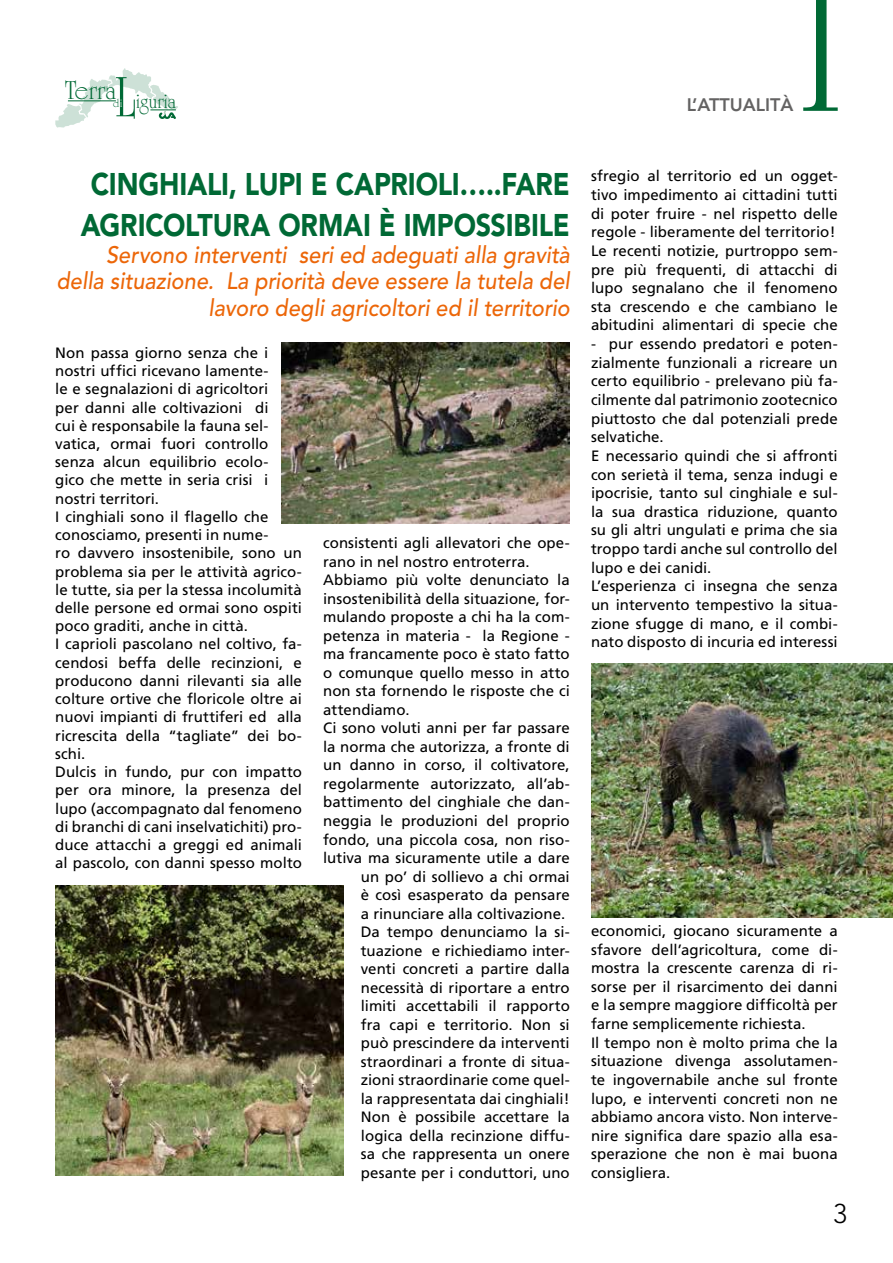
<style>
.page{position:relative;width:893px;height:1263px;background:#fff}
.page>*{position:absolute;margin:0;border:0;box-sizing:border-box;transform-origin:0 0}
.t1{font:60.9px "University Roman";color:#006935}
.t2{font:900 31.05px/41.7px "Avenir";letter-spacing:-.005em;color:#006935;text-align:center;scale:.86 1}
.t3{font:27.9px "University Roman";color:#006935}
.t4{font:300 27px "Avenir";color:#000}
.t5{font:italic 500 23.7px/26.4px "Avenir";color:#ec6608;text-align:right;scale:.92 1}
.t6{font:21.45px "University Roman";color:#006935}
.t7{font:800 18px "Avenir";color:#646363}
.t8{font:15px/18.6px "Frutiger";color:#000}
.t9{font:11.85px "University Roman";color:#006935}
.s1{font-size:11.85px;color:#fff}
</style>
<div class="page">
<svg style="left:803px;top:0;width:35px;height:111px"></svg>
<svg style="left:55px;top:68px;width:123px;height:60px"></svg>
<img style="left:281px;top:342px;width:289px;height:182px">
<img style="left:55px;top:885px;width:289px;height:291px">
<img style="left:591px;top:663px;width:302px;height:254px">
<h1 class="t1" style="left:116px;top:62px;width:22px">L</h1>
<h3 class="t3" style="left:65px;top:74px;width:52px">Terra</h3>
<p class="t9" style="left:113px;top:96px;width:7px">d</p>
<h3 class="t6" style="left:120px;top:88px;width:57px"><span class="s1">i</span> iguria</h3>
<p class="t7" style="left:687px;top:94px;width:108px">L’ATTUALITÀ</p>
<h2 class="t2" style="left:81px;top:163px;width:570px">CINGHIALI, LUPI E CAPRIOLI…..FARE<br>AGRICOLTURA ORMAI È IMPOSSIBILE</h2>
<h3 class="t5" style="left:56px;top:242px;width:560px">Servono interventi seri ed adeguati alla gravità della situazione. La priorità deve essere la tutela del lavoro degli agricoltori ed il territorio</h3>
<p class="t8" style="left:55px;top:343px;width:248px">Non passa giorno senza che i nostri uffici ricevano lamente-<br>le e segnalazioni di agricoltori<br>per danni alle coltivazioni di<br>cui è responsabile la fauna sel&shy;vatica, ormai fuori controllo senza alcun equilibrio ecolo-<br>gico che mette in seria crisi i nostri territori.<br>I cinghiali sono il flagello che conosciamo, presenti in nume-<br>ro davvero insostenibile, sono un problema sia per le attività agrico&shy;le tutte, sia per la stessa incolumità delle persone ed ormai sono ospiti poco graditi, anche in città.<br>I caprioli pascolano nel coltivo, fa&shy;cendosi beffa delle recinzioni, e producono danni rilevanti sia alle colture ortive che floricole oltre ai nuovi impianti di fruttiferi ed alla ricrescita della “tagliate” dei bo&shy;schi.<br>Dulcis in fundo, pur con impatto per ora minore, la presenza del lupo (accompagnato dal fenomeno di branchi di cani inselvatichiti) pro&shy;duce attacchi a greggi ed animali al pascolo, con danni spesso molto</p>
<p class="t8" style="left:323px;top:534px;width:248px">consistenti agli allevatori che ope-</p>
<p class="t8" style="left:323px;top:552px;width:208px">rano in nel nostro entroterra.</p>
<p class="t8" style="left:323px;top:571px;width:248px">Abbiamo più volte denunciato la</p>
<p class="t8" style="left:323px;top:589px;width:248px">insostenibilità della situazione, for-</p>
<p class="t8" style="left:323px;top:608px;width:248px">mulando proposte a chi ha la com-</p>
<p class="t8" style="left:323px;top:626px;width:248px">petenza in materia - la Regione -</p>
<p class="t8" style="left:323px;top:645px;width:248px">ma francamente poco è stato fatto</p>
<p class="t8" style="left:323px;top:663px;width:248px">o comunque quello messo in atto</p>
<p class="t8" style="left:323px;top:682px;width:248px">non sta fornendo le risposte che ci</p>
<p class="t8" style="left:323px;top:700px;width:88px">attendiamo.</p>
<p class="t8" style="left:323px;top:719px;width:248px">Ci sono voluti anni per far passare</p>
<p class="t8" style="left:323px;top:737px;width:248px">la norma che autorizza, a fronte di</p>
<p class="t8" style="left:323px;top:756px;width:248px">un danno in corso, il coltivatore,</p>
<p class="t8" style="left:323px;top:774px;width:248px">regolarmente autorizzato, all’ab-</p>
<p class="t8" style="left:323px;top:793px;width:248px">battimento del cinghiale che dan-</p>
<p class="t8" style="left:323px;top:811px;width:248px">neggia le produzioni del proprio</p>
<p class="t8" style="left:323px;top:830px;width:248px">fondo, una piccola cosa, non riso-</p>
<p class="t8" style="left:323px;top:848px;width:248px">lutiva ma sicuramente utile a dare</p>
<p class="t8" style="left:361px;top:867px;width:210px">un po’ di sollievo a chi ormai</p>
<p class="t8" style="left:361px;top:886px;width:210px">è così esasperato da pensare</p>
<p class="t8" style="left:361px;top:904px;width:206px">a rinunciare alla coltivazione.</p>
<p class="t8" style="left:361px;top:923px;width:210px">Da tempo denunciamo la si-</p>
<p class="t8" style="left:361px;top:941px;width:210px">tuazione e richiediamo inter-</p>
<p class="t8" style="left:361px;top:960px;width:210px">venti concreti a partire dalla</p>
<p class="t8" style="left:361px;top:978px;width:210px">necessità di riportare a entro</p>
<p class="t8" style="left:361px;top:997px;width:210px">limiti accettabili il rapporto</p>
<p class="t8" style="left:361px;top:1015px;width:210px">fra capi e territorio. Non si</p>
<p class="t8" style="left:361px;top:1034px;width:210px">può prescindere da interventi</p>
<p class="t8" style="left:361px;top:1052px;width:210px">straordinari a fronte di situa-</p>
<p class="t8" style="left:361px;top:1071px;width:210px">zioni straordinarie come quel-</p>
<p class="t8" style="left:361px;top:1089px;width:210px">la rappresentata dai cinghiali!</p>
<p class="t8" style="left:361px;top:1108px;width:210px">Non è possibile accettare la</p>
<p class="t8" style="left:361px;top:1126px;width:210px">logica della recinzione diffu-</p>
<p class="t8" style="left:361px;top:1145px;width:210px">sa che rappresenta un onere</p>
<p class="t8" style="left:361px;top:1163px;width:210px">pesante per i conduttori, uno</p>
<p class="t8" style="left:591px;top:167px;width:248px">sfregio al territorio ed un ogget&shy;tivo impedimento ai cittadini tutti di poter fruire - nel rispetto delle regole - liberamente del territorio!<br>Le recenti notizie, purtroppo sem&shy;pre più frequenti, di attacchi di lupo segnalano che il fenomeno sta crescendo e che cambiano le abitudini alimentari di specie che</p>
<p class="t8" style="left:591px;top:335px;width:248px">- pur essendo predatori e poten&shy;zialmente funzionali a ricreare un certo equilibrio - prelevano più fa&shy;cilmente dal patrimonio zootecnico piuttosto che dal potenziali prede selvatiche.<br>E necessario quindi che si affronti con serietà il tema, senza indugi e ipocrisie, tanto sul cinghiale e sul&shy;la sua drastica riduzione, quanto su gli altri ungulati e prima che sia troppo tardi anche sul controllo del lupo e dei canidi.<br>L’esperienza ci insegna che senza un intervento tempestivo la situa&shy;zione sfugge di mano, e il combi&shy;nato disposto di incuria ed interessi</p>
<p class="t8" style="left:591px;top:921px;width:248px">economici, giocano sicuramente a sfavore dell’agricoltura, come di&shy;mostra la crescente carenza di ri&shy;sorse per il risarcimento dei danni e la sempre maggiore difficoltà per farne semplicemente richiesta.<br>Il tempo non è molto prima che la situazione divenga assolutamen&shy;te ingovernabile anche sul fronte lupo, e interventi concreti non ne abbiamo ancora visto. Non interve&shy;nire significa dare spazio alla esa&shy;sperazione che non è mai buona consigliera.</p>
<h3 class="t4" style="left:833px;top:1198px;width:16px">3</h3>
</div>
